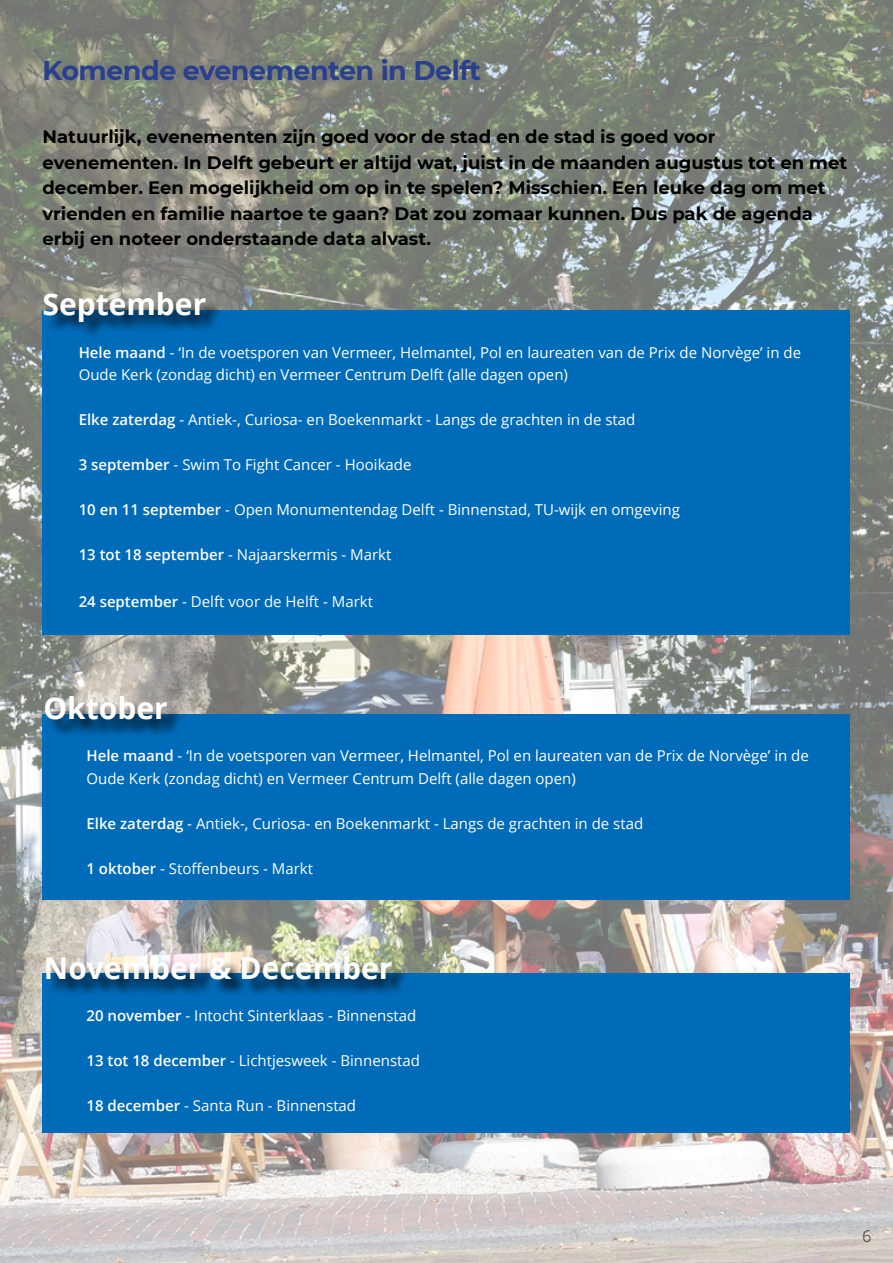
<style>
.page{position:relative;width:893px;height:1263px;background:#fff}
.page>*{position:absolute;margin:0;border:0;box-sizing:border-box;transform-origin:0 0}
.t1{font:700 30px "Open Sans";color:#fff}
.t2{font:700 27px "Montserrat";letter-spacing:-.02em;color:#2a408e}
.t3{font:700 18px/25.5px "Montserrat";color:#000}
.t4{font:16.5px "Open Sans";color:#000}
.t5{font:15px/22.5px "Open Sans";color:#fff}
.s1{font-weight:600}
</style>
<div class="page">
<img style="left:0;top:0;width:893px;height:1263px">
<div style="left:43px;top:310px;width:807px;height:324px;background:#006bb9"></div>
<div style="left:46px;top:294px;width:178px;height:46px;background:#000;opacity:.75"></div>
<div style="left:43px;top:714px;width:807px;height:185px;background:#006bb9"></div>
<div style="left:47px;top:698px;width:138px;height:39px;background:#000;opacity:.75"></div>
<div style="left:43px;top:973px;width:807px;height:160px;background:#006bb9"></div>
<div style="left:49px;top:957px;width:362px;height:40px;background:#000;opacity:.75"></div>
<h2 class="t2" style="left:43px;top:51px;width:440px">Komende evenementen in Delft</h2>
<p class="t3" style="left:43px;top:123px;width:806px">Natuurlijk, evenementen zijn goed voor de stad en de stad is goed voor evenementen. In Delft gebeurt er altijd wat, juist in de maanden augustus tot en met december. Een mogelijkheid om op in te spelen? Misschien. Een leuke dag om met vrienden en familie naartoe te gaan? Dat zou zomaar kunnen. Dus pak de agenda erbij en noteer onderstaande data alvast.</p>
<h1 class="t1" style="left:43px;top:283px;width:165px">September</h1>
<p class="t5" style="left:79px;top:341px;width:724px"><span class="s1">Hele maand</span> - ‘In de voetsporen van Vermeer, Helmantel, Pol en laureaten van de Prix de Norvège’ in de<br>Oude Kerk (zondag dicht) en Vermeer Centrum Delft (alle dagen open)</p>
<p class="t5" style="left:79px;top:408px;width:558px"><span class="s1">Elke zaterdag</span> - Antiek-, Curiosa- en Boekenmarkt - Langs de grachten in de stad</p>
<p class="t5" style="left:79px;top:453px;width:334px"><span class="s1">3 september</span> - Swim To Fight Cancer - Hooikade</p>
<p class="t5" style="left:79px;top:498px;width:603px"><span class="s1">10 en 11 september</span> - Open Monumentendag Delft - Binnenstad, TU-wijk en omgeving</p>
<p class="t5" style="left:79px;top:543px;width:314px"><span class="s1">13 tot 18 september</span> - Najaarskermis - Markt</p>
<p class="t5" style="left:79px;top:590px;width:296px"><span class="s1">24 september</span> - Delft voor de Helft - Markt</p>
<h1 class="t1" style="left:43px;top:687px;width:126px">Oktober</h1>
<p class="t5" style="left:86px;top:744px;width:724px"><span class="s1">Hele maand</span> - ‘In de voetsporen van Vermeer, Helmantel, Pol en laureaten van de Prix de Norvège’ in de<br>Oude Kerk (zondag dicht) en Vermeer Centrum Delft (alle dagen open)</p>
<p class="t5" style="left:86px;top:812px;width:558px"><span class="s1">Elke zaterdag</span> - Antiek-, Curiosa- en Boekenmarkt - Langs de grachten in de stad</p>
<p class="t5" style="left:86px;top:857px;width:228px"><span class="s1">1 oktober</span> - Stoffenbeurs - Markt</p>
<h1 class="t1" style="left:44px;top:947px;width:350px">November &amp; December</h1>
<p class="t5" style="left:86px;top:1003px;width:331px"><span class="s1">20 november</span> - Intocht Sinterklaas - Binnenstad</p>
<p class="t5" style="left:86px;top:1048px;width:335px"><span class="s1">13 tot 18 december</span> - Lichtjesweek - Binnenstad</p>
<p class="t5" style="left:86px;top:1093px;width:271px"><span class="s1">18 december</span> - Santa Run - Binnenstad</p>
<p class="t4" style="left:862px;top:1224px;width:11px">6</p>
</div>
